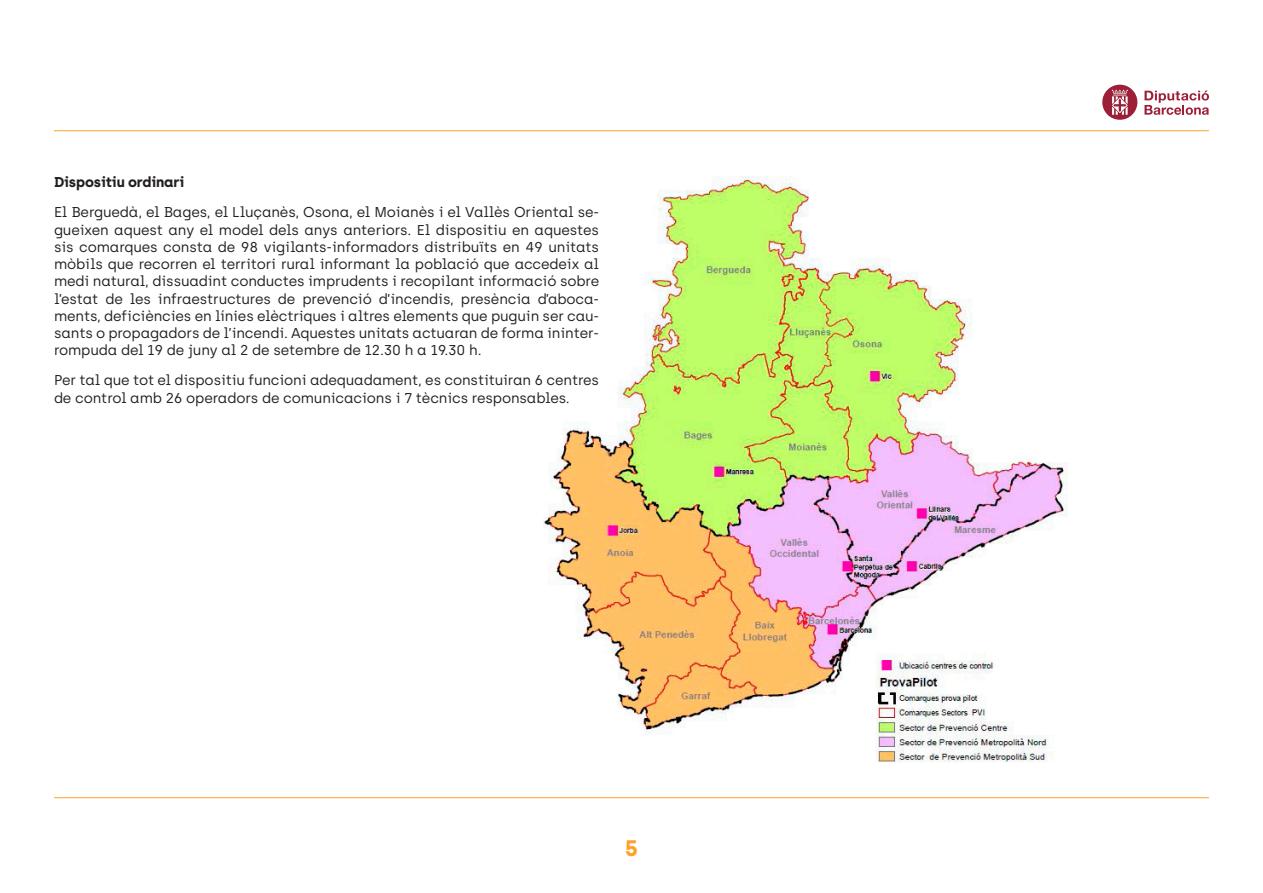
<style>
.page{position:relative;width:1263px;height:893px;background:#fff}
.page>*{position:absolute;margin:0;border:0;box-sizing:border-box;transform-origin:0 0}
.titulos{font:700 22.5px "Archia";color:#ffa029}
.text_seguit{font:14.25px/17.2px "Archia";letter-spacing:-.01em;color:#231f20;text-align:justify}
.text_seguit-2{font:700 14.25px "Archia";letter-spacing:-.01em;color:#231f20}
</style>
<div class="page">
<img style="left:543px;top:177px;width:525px;height:586px">
<svg style="left:1144px;top:91px;width:65px;height:24px"></svg>
<svg style="left:1102px;top:85px;width:35px;height:35px"></svg>
<hr style="left:54px;top:130px;width:1155px;height:1px;background:#ffa029">
<hr style="left:54px;top:797px;width:1155px;height:1px;background:#ffa029">
<p class="text_seguit-2" style="left:54px;top:174px;width:132px">Dispositiu ordinari</p>
<p class="text_seguit" style="left:54px;top:204px;width:547px">El Berguedà, el Bages, el Lluçanès, Osona, el Moianès i el Vallès Oriental se&shy;gueixen aquest any el model dels anys anteriors. El dispositiu en aquestes sis comarques consta de 98 vigilants-informadors distribuïts en 49 unitats mòbils que recorren el territori rural informant la població que accedeix al medi natural, dissuadint conductes imprudents i recopilant informació sobre l’estat de les infraestructures de prevenció d’incendis, presència d’aboca&shy;ments, deficiències en línies elèctriques i altres elements que puguin ser cau&shy;sants o propagadors de l’incendi. Aquestes unitats actuaran de forma ininter&shy;rompuda del 19 de juny al 2 de setembre de 12.30 h a 19.30 h.</p>
<p class="text_seguit" style="left:54px;top:372px;width:547px">Per tal que tot el dispositiu funcioni adequadament, es constituiran 6 centres de control amb 26 operadors de comunicacions i 7 tècnics responsables.</p>
<p class="titulos" style="left:625px;top:834px;width:15px">5</p>
</div>
